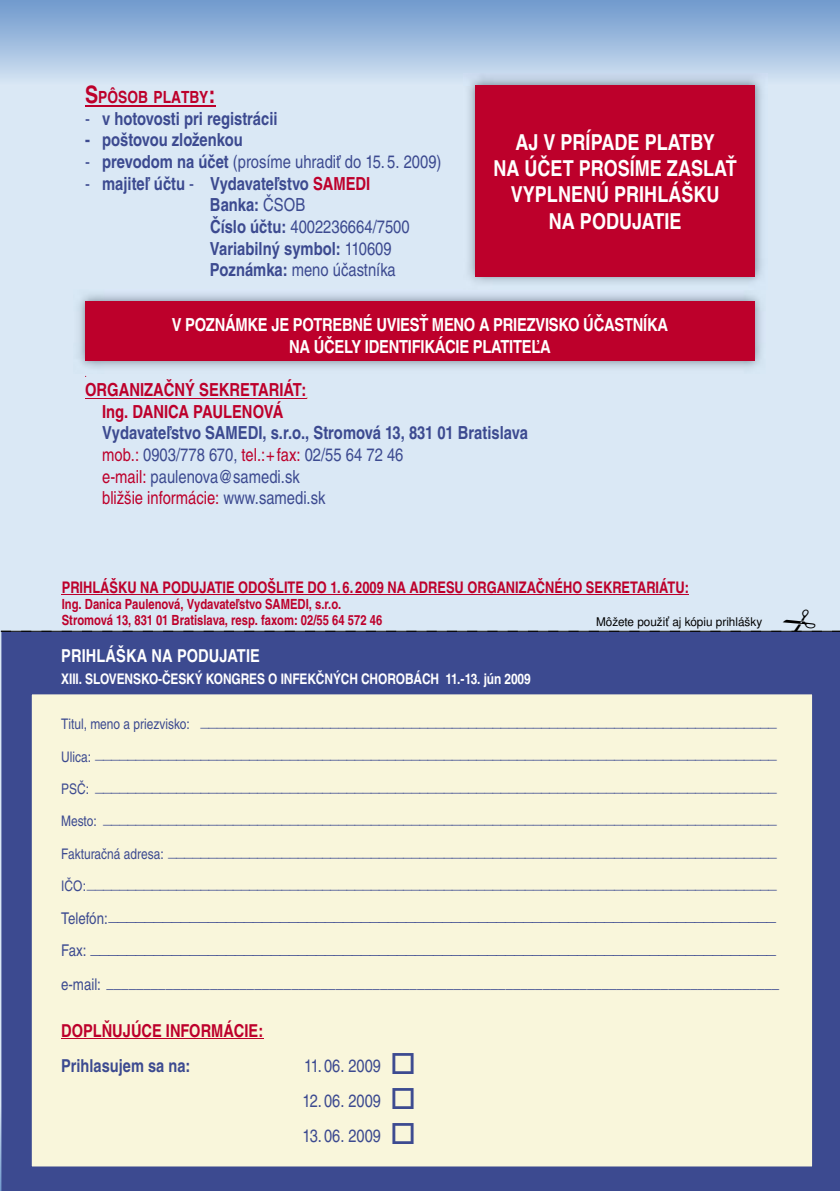
<style>
.page{position:relative;width:840px;height:1191px;background:#fff}
.page>*{position:absolute;margin:0;border:0;box-sizing:border-box;transform-origin:0 0}
.t1{font:700 condensed 22px/26.4px "Nimbus San LEE";color:#fff;text-align:center}
.t2{font:condensed 18px/21.6px "Nimbus San LEE";color:#3c4a90}
.t3{font:700 condensed 18px/21.6px "Nimbus San LEE";color:#3c4a90}
.t4{font:700 condensed 18px/21.6px "Nimbus San LEE";letter-spacing:-.015em;color:#fff;text-align:center}
.t5{font:700 condensed 18px/21.6px "Nimbus San LEE";color:#bd002b;text-align:center}
.t6{font:condensed 17.8px "Nimbus San LEE";color:#3c4a90}
.t7{font:700 condensed 17.8px "Nimbus San LEE";color:#bd002b}
.t8{font:700 condensed 17.8px "Nimbus San LEE";letter-spacing:.005em;color:#fff}
.t9{font:700 condensed 17.8px "Nimbus San LEE";color:#3c4a90}
.t10{font:700 condensed 16.8px "Nimbus San LEE";color:#bd002b}
.t11{font:16.2px/32.4px "Nimbus San LEE";color:#3c4a90}
.t12{font:condensed 16.2px "Nimbus San LEE";color:#3c4a90}
.t13{font:700 condensed 16px "Nimbus San LEE";color:#bd002b}
.t14{font:14.6px "Nimbus San LEE";color:#3c4a90}
.t15{font:700 condensed 14.6px "Nimbus San LEE";letter-spacing:-.01em;color:#fff}
.t16{font:700 condensed 14px/16px "Nimbus San LEE";color:#bd002b}
.t17{font:12px "Nimbus San LEE";color:#000}
.s1{font-size:24px}
.s2{font-weight:400}
.s3{font-weight:700}
.s4{color:#bd002b}
.s5{font-stretch:condensed}
</style>
<div class="page">
<div style="left:0;top:85px;width:839px;height:1021px;background:#dae8f5"></div>
<svg style="left:0;top:0;width:839px;height:85px;background:#9ebcde"></svg>
<div style="left:2px;top:633px;width:837px;height:558px;background:#3c4a90"></div>
<hr style="left:1px;top:633px;width:2px;height:558px;background:#3c4a90">
<hr style="left:839px;top:633px;width:1px;height:558px;background:#3c4a90">
<hr style="left:2px;top:632px;width:837px;height:2px;background:#3c4a90">
<div style="left:31px;top:694px;width:782px;height:473px;background:#f9f6db"></div>
<div style="left:62px;top:574px;width:675px;height:57px;background:#dae8f5"></div>
<hr style="left:62px;top:594px;width:626px;height:1px;background:#bd002b">
<hr style="left:85px;top:105px;width:130px;height:1px;background:#bd002b">
<img style="left:73px;top:289px;width:692px;height:84px">
<div style="left:85px;top:301px;width:669px;height:60px;background:#bd002b"></div>
<hr style="left:85px;top:397px;width:221px;height:1px;background:#bd002b">
<img style="left:463px;top:73px;width:304px;height:216px">
<div style="left:475px;top:85px;width:279px;height:192px;background:#bd002b"></div>
<svg style="left:770px;top:609px;width:51px;height:23px"></svg>
<p class="t10" style="left:85px;top:87px;width:132px"><span class="s1">S</span>PÔSOB PLATBY<span class="s1">:</span></p>
<p class="t3" style="left:85px;top:108px;width:194px"><span class="s2">-</span> v hotovosti pri registrácii</p>
<p class="t3" style="left:85px;top:130px;width:159px">- poštovou zloženkou</p>
<p class="t2" style="left:85px;top:151px;width:358px">- <span class="s3">prevodom na účet</span> (prosíme uhradiť do 15. 5. 2009)</p>
<p class="t3" style="left:210px;top:173px;width:201px;text-indent:-125px"><span class="s2">-</span> majiteľ účtu <span class="s2">-</span> Vydavateľstvo <span class="s4">SAMEDI<br></span>Banka: <span class="s2">ČSOB<br></span>Číslo účtu: <span class="s2">4002236664/7500<br></span>Variabilný symbol: <span class="s2">110609<br></span>Poznámka: <span class="s2">meno účastníka</span></p>
<p class="t4" style="left:172px;top:314px;width:497px">V POZNÁMKE JE POTREBNÉ UVIESŤ MENO A PRIEZVISKO ÚČASTNÍKA<br>NA ÚČELY IDENTIFIKÁCIE PLATITEĽA</p>
<p class="t5" style="left:85px;top:379px;width:223px">ORGANIZAČNÝ SEKRETARIÁT:<br>Ing. DANICA PAULENOVÁ</p>
<p class="t2" style="left:102px;top:422px;width:427px"><span class="s3">Vydavateľstvo SAMEDI, s.r.o., Stromová 13, 831 01 Bratislava </span><span class="s4">mob.:</span> 0903/778 670, <span class="s4">tel.: + fax:</span> 02/55 64 72 46<br><span class="s4">e-mail:</span> paulenova@samedi.sk<br><span class="s4">bližšie informácie:</span> www.samedi.sk</p>
<h1 class="t1" style="left:493px;top:129px;width:245px">AJ V PRÍPADE PLATBY<br>NA ÚČET PROSÍME ZASLAŤ<br>VYPLNENÚ PRIHLÁŠKU<br>NA PODUJATIE</h1>
<p class="t13" style="left:62px;top:578px;width:628px">PRIHLÁŠKU NA PODUJATIE ODOŠLITE DO 1. 6. 2009 NA ADRESU ORGANIZAČNÉHO SEKRETARIÁTU:</p>
<p class="t16" style="left:62px;top:596px;width:322px">Ing. Danica Paulenová, Vydavateľstvo SAMEDI, s.r.o.<br>Stromová 13, 831 01 Bratislava, resp. faxom: 02/55 64 572 46</p>
<p class="t17" style="left:595px;top:614px;width:167px">Môžete použiť aj kópiu prihlášky</p>
<p class="t8" style="left:61px;top:644px;width:200px">PRIHLÁŠKA NA PODUJATIE</p>
<p class="t15" style="left:61px;top:669px;width:470px">XIII. SLOVENSKO-ČESKÝ KONGRES O INFEKČNÝCH CHOROBÁCH 11.- 13. jún 2009</p>
<p class="t14" style="left:61px;top:712px;width:716px"><span class="s5">Titul, meno a priezvisko:</span> _______________________________________________________________________</p>
<p class="t14" style="left:61px;top:744px;width:716px"><span class="s5">Ulica:</span> ____________________________________________________________________________________</p>
<p class="t14" style="left:61px;top:777px;width:716px"><span class="s5">PSČ:</span> ____________________________________________________________________________________</p>
<p class="t14" style="left:61px;top:809px;width:716px"><span class="s5">Mesto:</span> ___________________________________________________________________________________</p>
<p class="t14" style="left:61px;top:841px;width:716px"><span class="s5">Fakturačná adresa:</span> ___________________________________________________________________________</p>
<p class="t14" style="left:61px;top:874px;width:716px"><span class="s5">IČO:</span>_____________________________________________________________________________________</p>
<p class="t11" style="left:61px;top:898px;width:715px"><span class="s5">Telefón:</span>__________________________________________________________________________<br><span class="s5">Fax:</span> ____________________________________________________________________________</p>
<p class="t12" style="left:61px;top:973px;width:719px">e-mail: ___________________________________________________________________________________________</p>
<p class="t7" style="left:61px;top:1020px;width:203px">DOPLŇUJÚCE INFORMÁCIE:</p>
<p class="t9" style="left:61px;top:1055px;width:131px">Prihlasujem sa na:</p>
<p class="t6" style="left:304px;top:1055px;width:113px">11. 06. 2009 □</p>
<p class="t6" style="left:302px;top:1090px;width:115px">12. 06. 2009 □</p>
<p class="t6" style="left:302px;top:1125px;width:115px">13. 06. 2009 □</p>
</div>
